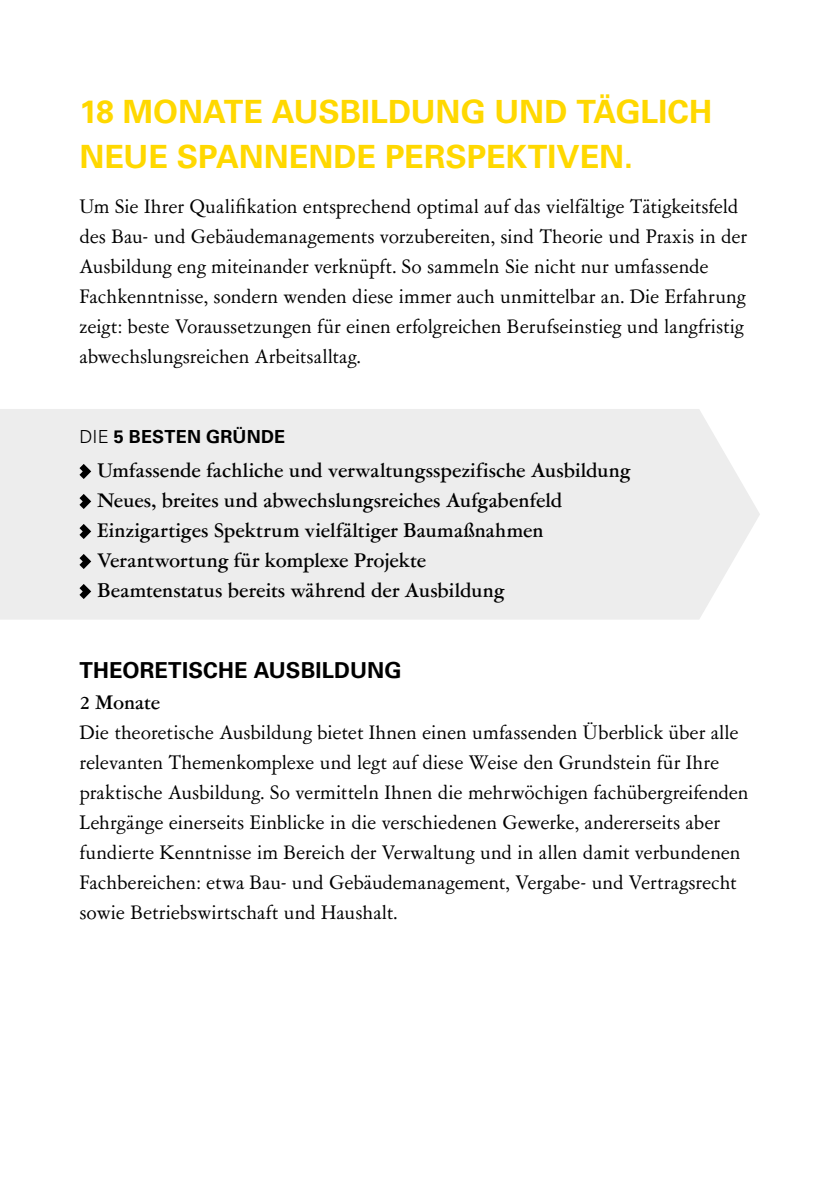
<style>
.page{position:relative;width:840px;height:1191px;background:#fff}
.page>*{position:absolute;margin:0;border:0;box-sizing:border-box;transform-origin:0 0}
.t1{font:700 32px/45px "Univers LT Std";color:#ffd800}
.t2{font:22px/30px "Garamont Amst SB";letter-spacing:-.005em;color:#000}
.t3{font:500 22px/30px "Garamont Amst SBOP";letter-spacing:.005em;color:#000}
.t4{font:700 22px "Univers LT Std";letter-spacing:.005em;color:#000}
.t5{font:700 18px "Univers LT Std";letter-spacing:.01em;color:#000}
.s1{font-weight:300}
</style>
<div class="page">
<div style="left:0;top:409px;width:759px;height:210px;background:#ededed"></div>
<svg style="left:73px;top:457px;width:22px;height:148px;background:#cbcbcb"></svg>
<h1 class="t1" style="left:79px;top:90px;width:634px">18 MONATE AUSBILDUNG UND TÄGLICH<br>NEUE SPANNENDE PERSPEKTIVEN.</h1>
<p class="t2" style="left:79px;top:193px;width:669px">Um Sie Ihrer Qualifikation entsprechend optimal auf das vielfältige Tätigkeitsfeld des Bau- und Gebäudemanagements vorzubereiten, sind Theorie und Praxis in der Ausbildung eng miteinander verknüpft. So sammeln Sie nicht nur umfassende Fachkenntnisse, sondern wenden diese immer auch unmittelbar an. Die Erfahrung zeigt: beste Voraussetzungen für einen erfolgreichen Berufseinstieg und langfristig abwechslungsreichen Arbeitsalltag.</p>
<p class="t5" style="left:79px;top:426px;width:207px"><span class="s1">DIE</span> 5 BESTEN GRÜNDE</p>
<p class="t3" style="left:97px;top:456px;width:534px">Umfassende fachliche und verwaltungsspezifische Ausbildung Neues, breites und abwechslungsreiches Aufgabenfeld Einzigartiges Spektrum vielfältiger Baumaßnahmen Verantwortung für komplexe Projekte<br>Beamtenstatus bereits während der Ausbildung</p>
<p class="t4" style="left:79px;top:658px;width:323px">THEORETISCHE AUSBILDUNG</p>
<p class="t3" style="left:79px;top:687px;width:82px">2 Monate</p>
<p class="t2" style="left:79px;top:718px;width:670px">Die theoretische Ausbildung bietet Ihnen einen umfassenden Überblick über alle relevanten Themenkomplexe und legt auf diese Weise den Grundstein für Ihre praktische Ausbildung. So vermitteln Ihnen die mehrwöchigen fachübergreifenden Lehrgänge einerseits Einblicke in die verschiedenen Gewerke, andererseits aber fundierte Kenntnisse im Bereich der Verwaltung und in allen damit verbundenen Fachbereichen: etwa Bau- und Gebäudemanagement, Vergabe- und Vertragsrecht sowie Betriebswirtschaft und Haushalt.</p>
</div>
